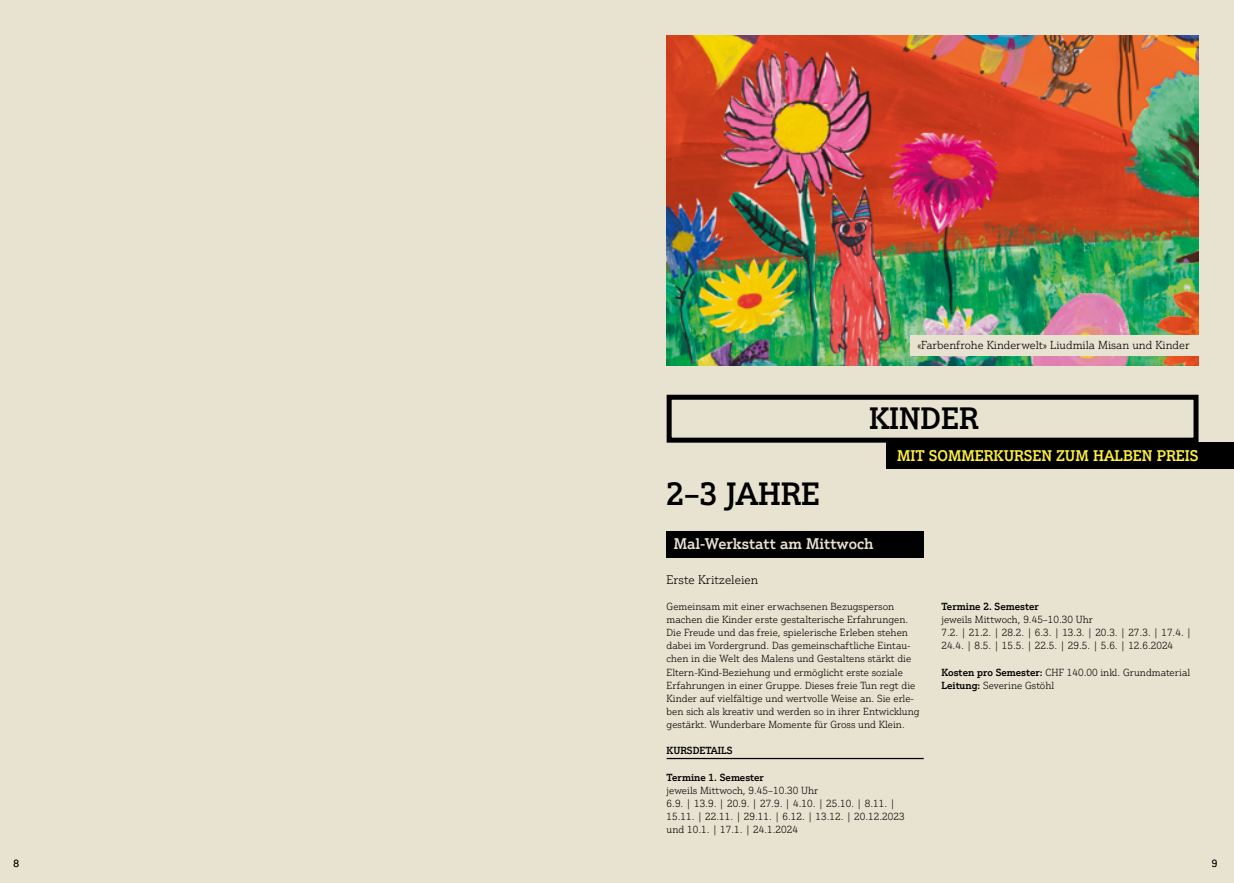
<style>
.page{position:relative;width:1234px;height:883px;background:#fff}
.page>*{position:absolute;margin:0;border:0;box-sizing:border-box;transform-origin:0 0}
.t1{font:500 31.25px "Justus Pro";color:#000}
.t2{font:500 30px "Justus Pro";color:#000}
.t3{font:500 15px "Justus Pro";color:#fff042}
.t4{font:500 15px "Justus Pro";color:#e8e2d0}
.t5{font:300 12.12px "Justus Pro";color:#000}
.t6{font:300 11.25px "Justus Pro";color:#000}
.t7{font:300 10px/13.1px "Justus Pro";color:#000}
.t8{font:500 10px "Justus Pro";color:#000}
.s1{font-weight:500}
</style>
<div class="page">
<div style="left:0;top:0;width:617px;height:882px;background:#e8e2d0"></div>
<div style="left:617px;top:0;width:616px;height:882px;background:#e8e2d0"></div>
<hr style="left:666px;top:757px;width:257px;height:2px;background:#000">
<div style="left:666px;top:394px;width:532px;height:48px;border:5px solid #000"></div>
<div style="left:666px;top:530px;width:257px;height:27px;background:#000"></div>
<img style="left:666px;top:35px;width:532px;height:330px">
<div style="left:886px;top:442px;width:347px;height:27px;background:#000"></div>
<div style="left:910px;top:335px;width:288px;height:21px;background:#e8e2d0"></div>
<p class="t7" style="left:14px;top:856px;width:7px">8</p>
<p class="t6" style="left:917px;top:338px;width:274px">«Farbenfrohe Kinderwelt» Liudmila Misan und Kinder</p>
<h2 class="t2" style="left:868px;top:399px;width:111px">KINDER</h2>
<h3 class="t3" style="left:896px;top:446px;width:303px">MIT SOMMERKURSEN ZUM HALBEN PREIS</h3>
<h1 class="t1" style="left:666px;top:473px;width:154px">2–3 JAHRE</h1>
<h3 class="t4" style="left:673px;top:534px;width:201px">Mal-Werkstatt am Mittwoch</h3>
<p class="t5" style="left:666px;top:571px;width:93px">Erste Kritzeleien</p>
<p class="t7" style="left:666px;top:599px;width:254px">Gemeinsam mit einer erwachsenen Bezugsperson machen die Kinder erste gestalterische Erfahrungen.<br>Die Freude und das freie, spielerische Erleben stehen dabei im Vordergrund. Das gemeinschaftliche Eintau&shy;chen in die Welt des Malens und Gestaltens stärkt die Eltern-Kind-Beziehung und ermöglicht erste soziale Erfahrungen in einer Gruppe. Dieses freie Tun regt die Kinder auf vielfältige und wertvolle Weise an. Sie erle&shy;ben sich als kreativ und werden so in ihrer Entwicklung gestärkt. Wunderbare Momente für Gross und Klein.</p>
<p class="t8" style="left:666px;top:744px;width:67px">KURSDETAILS</p>
<p class="t8" style="left:666px;top:770px;width:99px">Termine 1. Semester</p>
<p class="t7" style="left:666px;top:783px;width:239px">jeweils Mittwoch, 9.45–10.30 Uhr<br>6.9. | 13.9. | 20.9. | 27.9. | 4.10. | 25.10. | 8.11. | 15.11. | 22.11. | 29.11. | 6.12. | 13.12. | 20.12.2023 und 10.1. | 17.1. | 24.1.2024</p>
<p class="t8" style="left:941px;top:599px;width:99px">Termine 2. Semester</p>
<p class="t7" style="left:941px;top:612px;width:251px">jeweils Mittwoch, 9.45–10.30 Uhr<br>7.2. | 21.2. | 28.2. | 6.3. | 13.3. | 20.3. | 27.3. | 17.4. |<br>24.4. | 8.5. | 15.5. | 22.5. | 29.5. | 5.6. | 12.6.2024</p>
<p class="t7" style="left:941px;top:665px;width:250px"><span class="s1">Kosten pro Semester:</span> CHF 140.00 inkl. Grundmaterial<br><span class="s1">Leitung:</span> Severine Gstöhl</p>
<p class="t7" style="left:1211px;top:856px;width:7px">9</p>
</div>
